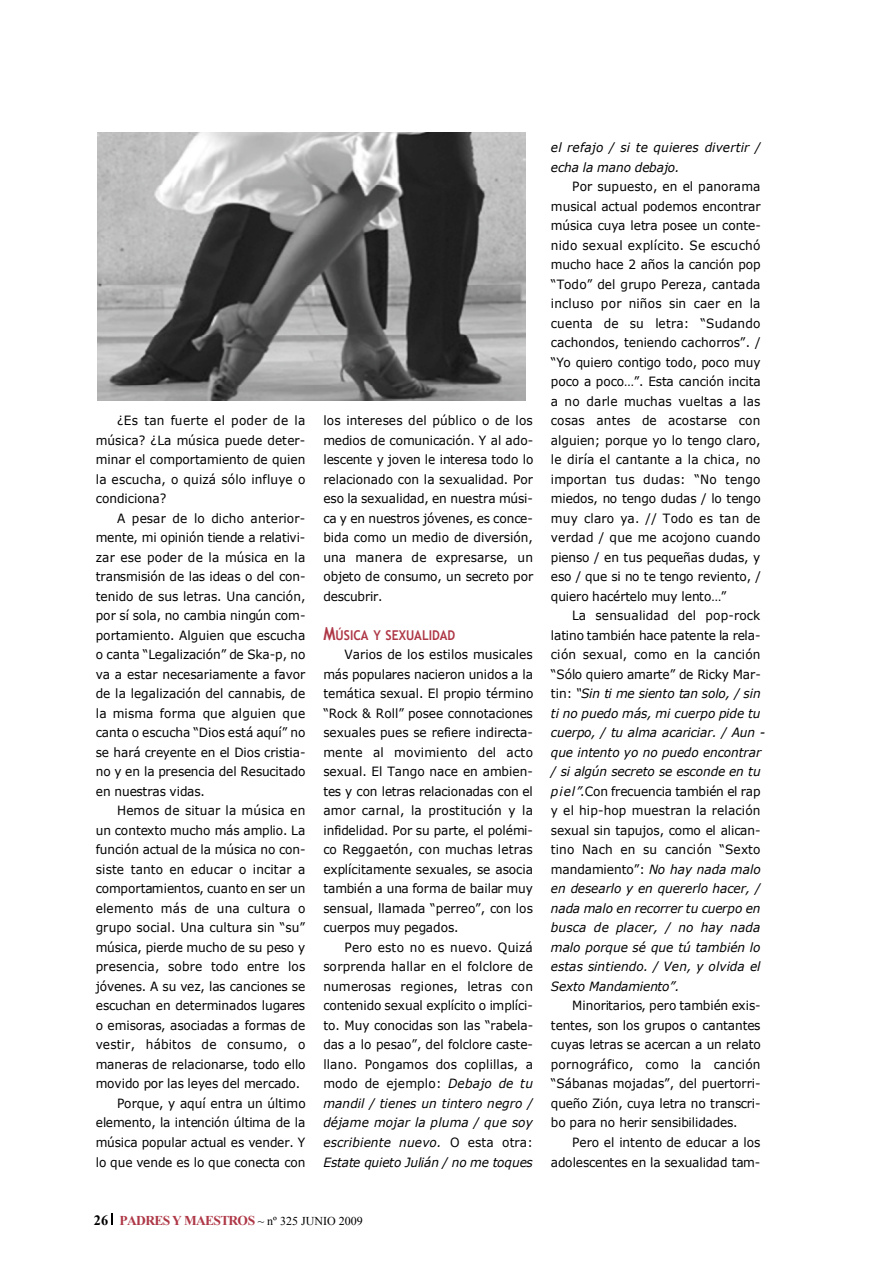
<style>
.page{position:relative;width:893px;height:1263px;background:#fff}
.page>*{position:absolute;margin:0;border:0;box-sizing:border-box;transform-origin:0 0}
.t1{font:700 13.5px "Times New Roman";letter-spacing:-.055em;color:#ae3746}
.t2{font:700 13.5px "Trebuchet MS";color:#ae3746;scale:.9 1}
.t3{font:12.75px/19.5px "Verdana";color:#000;text-align:justify;scale:.95 1}
.t4{font:italic 12.75px/19.5px "Verdana";color:#000;scale:.95 1}
.s1{font-size:18px}
.s2{font-style:italic}
.s3{font-style:normal}
.s4{font-size:14.25px;color:#000}
.s5{font-weight:400;font-size:12px;color:#000}
</style>
<div class="page">
<svg style="left:112px;top:1213px;width:1px;height:12px"></svg>
<div style="left:96px;top:132px;width:440px;height:268px;background:linear-gradient(to bottom,#fff,#fff)"></div>
<img style="left:98px;top:132px;width:427px;height:268px">
<p class="t3" style="left:96px;top:410px;width:222px;text-indent:21px">¿Es tan fuerte el poder de la música? ¿La música puede deter&shy;minar el comportamiento de quien la escucha, o quizá sólo influye o condiciona?</p>
<p class="t3" style="left:96px;top:508px;width:222px;text-indent:21px">A pesar de lo dicho anterior&shy;mente, mi opinión tiende a relativi&shy;zar ese poder de la música en la transmisión de las ideas o del con&shy;tenido de sus letras. Una canción, por sí sola, no cambia ningún com&shy;portamiento. Alguien que escucha o canta “Legalización” de Ska-p, no va a estar necesariamente a favor de la legalización del cannabis, de la misma forma que alguien que canta o escucha “Dios está aquí” no se hará creyente en el Dios cristia&shy;no y en la presencia del Resucitado en nuestras vidas.</p>
<p class="t3" style="left:117px;top:801px;width:200px">Hemos de situar la música en</p>
<p class="t3" style="left:96px;top:820px;width:222px">un contexto mucho más amplio. La</p>
<p class="t3" style="left:96px;top:839px;width:222px">función actual de la música no con-</p>
<p class="t3" style="left:96px;top:859px;width:222px">siste tanto en educar o incitar a</p>
<p class="t3" style="left:96px;top:878px;width:222px">comportamientos, cuanto en ser un</p>
<p class="t3" style="left:96px;top:898px;width:222px">elemento más de una cultura o</p>
<p class="t3" style="left:96px;top:918px;width:222px">grupo social. Una cultura sin “su”</p>
<p class="t3" style="left:96px;top:937px;width:222px">música, pierde mucho de su peso y</p>
<p class="t3" style="left:96px;top:956px;width:222px">presencia, sobre todo entre los</p>
<p class="t3" style="left:96px;top:976px;width:222px">jóvenes. A su vez, las canciones se</p>
<p class="t3" style="left:96px;top:995px;width:222px">escuchan en determinados lugares</p>
<p class="t3" style="left:96px;top:1015px;width:222px">o emisoras, asociadas a formas de</p>
<p class="t3" style="left:96px;top:1035px;width:222px">vestir, hábitos de consumo, o</p>
<p class="t3" style="left:96px;top:1054px;width:222px">maneras de relacionarse, todo ello</p>
<p class="t3" style="left:96px;top:1073px;width:217px">movido por las leyes del mercado.</p>
<p class="t3" style="left:117px;top:1093px;width:200px">Porque, y aquí entra un último</p>
<p class="t3" style="left:96px;top:1112px;width:222px">elemento, la intención última de la</p>
<p class="t3" style="left:96px;top:1132px;width:222px">música popular actual es vender. Y</p>
<p class="t3" style="left:96px;top:1152px;width:222px">lo que vende es lo que conecta con</p>
<p class="t3" style="left:323px;top:410px;width:223px">los intereses del público o de los medios de comunicación. Y al ado&shy;lescente y joven le interesa todo lo relacionado con la sexualidad. Por eso la sexualidad, en nuestra músi&shy;ca y en nuestros jóvenes, es conce&shy;bida como un medio de diversión, una manera de expresarse, un objeto de consumo, un secreto por d e s c u b rir.</p>
<p class="t2" style="left:323px;top:627px;width:148px"><span class="s1">M</span>ÚSICA Y SEXUALIDAD</p>
<p class="t3" style="left:323px;top:644px;width:223px;text-indent:21px">Varios de los estilos musicales más populares nacieron unidos a la temática sexual. El propio término “Rock &amp; Roll” posee connotaciones sexuales pues se refiere indirecta&shy;mente al movimiento del acto sexual. El Tango nace en ambien&shy;tes y con letras relacionadas con el amor carnal, la prostitución y la infidelidad. Por su parte, el polémi&shy;co Reggaetón, con muchas letras explícitamente sexuales, se asocia también a una forma de bailar muy sensual, llamada “perreo”, con los cuerpos muy pegados.</p>
<p class="t3" style="left:323px;top:937px;width:222px;text-indent:21px">Pero esto no es nuevo. Quizá sorprenda hallar en el folclore de numerosas regiones, letras con contenido sexual explícito o implíci&shy;to. Muy conocidas son las “rabela&shy;das a lo pesao”, del folclore caste&shy;llano. Pongamos dos coplillas, a modo de ejemplo: <span class="s2">Debajo de tu mandil / tienes un tintero negro / déjame mojar la pluma / que soy escribiente nuevo.</span> O esta otra:<br><span class="s2">Estate quieto Julián / no me toques</span></p>
<p class="t4" style="left:551px;top:137px;width:222px">el refajo / si te quieres divertir / echa la mano debajo.</p>
<p class="t3" style="left:551px;top:176px;width:223px;text-indent:21px">Por supuesto, en el panorama musical actual podemos encontrar música cuya letra posee un conte&shy;nido sexual explícito. Se escuchó mucho hace 2 años la canción pop “Todo” del grupo Pereza, cantada incluso por niños sin caer en la cuenta de su letra: “Sudando cachondos, teniendo cachorros”. / “Yo quiero contigo todo, poco muy poco a poco…”. Esta canción incita a no darle muchas vueltas a las cosas antes de acostarse con alguien; porque yo lo tengo claro, le diría el cantante a la chica, no importan tus dudas: “No tengo miedos, no tengo dudas / lo tengo muy claro ya. // Todo es tan de verdad / que me acojono cuando pienso / en tus pequeñas dudas, y eso / que si no te tengo reviento, / quiero hacértelo muy lento…”</p>
<p class="t4" style="left:551px;top:605px;width:227px;text-indent:21px"><span class="s3">La sensualidad del pop-rock latino también hace patente la rela&shy;ción sexual, como en la canción “Sólo quiero amarte” de Ricky Mar&shy;tin:</span> “Sin ti me siento tan solo, / sin ti no puedo más, mi cuerpo pide tu cuerpo, / tu alma acariciar. / Aun - que intento yo no puedo encontrar / si algún secreto se esconde en tu p i e l ”<span class="s3">.Con frecuencia también el rap y el hip-hop muestran la relación sexual sin tapujos, como el alican&shy;tino Nach en su canción “Sexto mandamiento”:</span> No hay nada malo en desearlo y en quererlo hacer, / nada malo en recorrer tu cuerpo en busca de placer, / no hay nada malo porque sé que tú también lo estas sintiendo. / Ven, y olvida el<br>Sexto Mandamiento”.</p>
<p class="t3" style="left:551px;top:995px;width:222px;text-indent:21px">Minoritarios, pero también exis&shy;tentes, son los grupos o cantantes cuyas letras se acercan a un relato pornográfico, como la canción “Sábanas mojadas”, del puertorri&shy;queño Zión, cuya letra no transcri&shy;bo para no herir sensibilidades.</p>
<p class="t3" style="left:551px;top:1132px;width:222px;text-align:right">Pero el intento de educar a los adolescentes en la sexualidad tam-</p>
<p class="t1" style="left:94px;top:1213px;width:270px"><span class="s4">26</span> PADRESY MAESTROS <span class="s5">~ nº 325 JUNIO 2009</span></p>
</div>
